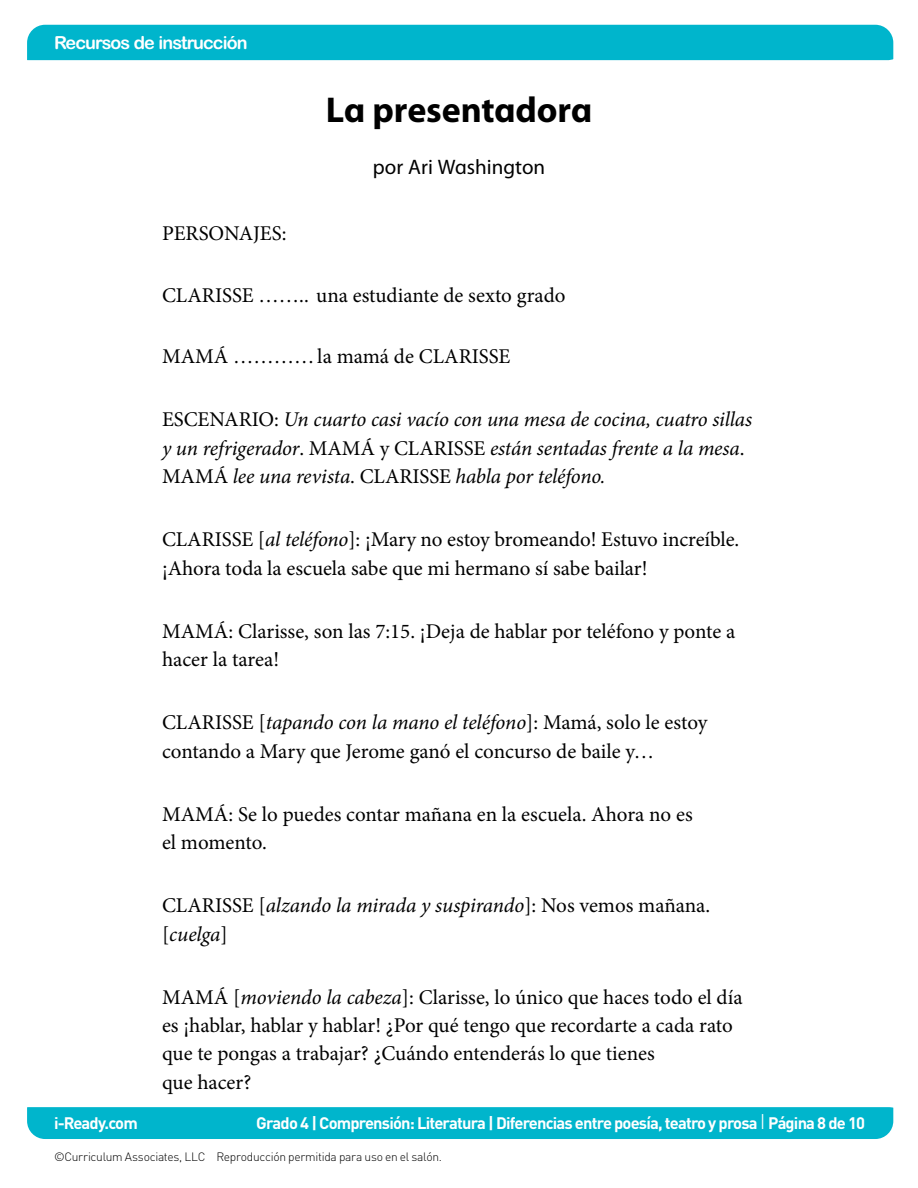
<style>
.page{position:relative;width:918px;height:1188px;background:#fff}
.page>*{position:absolute;margin:0;border:0;box-sizing:border-box;transform-origin:0 0}
.t1{font:700 36px "CA Myriad Pro";letter-spacing:-.005em;color:#000}
.t2{font:21px/28.5px "Minion Pro";letter-spacing:-.005em;color:#000}
.t3{font:italic 21px/28.5px "Minion Pro";letter-spacing:-.01em;color:#000}
.t4{font:21px "CA Myriad Pro";color:#000}
.t5{font:700 18px "Arial Rounded MT Std";letter-spacing:-.05em;color:#fff}
.t6{font:700 16.5px "DINOT";letter-spacing:-.05em;color:#fff}
.t7{font:300 12px "DINOT";letter-spacing:-.025em;color:#000}
.s1{font-style:normal}
.s2{font-style:italic}
.s3{font-weight:300;font-size:21px}
</style>
<div class="page">
<div style="left:27px;top:25px;width:866px;height:35px;background:#00b5cc"></div>
<div style="left:27px;top:1107px;width:866px;height:32px;background:#00b5cc"></div>
<p class="t5" style="left:54px;top:32px;width:195px">Recursos de instrucción</p>
<p class="t2" style="left:162px;top:219px;width:126px">PERSONAJES:</p>
<h1 class="t1" style="left:326px;top:89px;width:268px">La presentadora</h1>
<p class="t4" style="left:373px;top:155px;width:174px">por Ari Washington</p>
<p class="t2" style="left:162px;top:281px;width:405px">CLARISSE …….. una estudiante de sexto grado</p>
<p class="t2" style="left:162px;top:342px;width:350px">MAMÁ …………la mamá de CLARISSE</p>
<p class="t3" style="left:162px;top:405px;width:592px"><span class="s1">ESCENARIO:</span> Un cuarto casi vacío con una mesa de cocina, cuatro sillas y un refrigerador<span class="s1">. MAMÁ y CLARISSE</span> están sentadas frente a la mesa<span class="s1">.<br>MAMÁ</span> lee una revista<span class="s1">. CLARISSE</span> habla por teléfono.</p>
<p class="t2" style="left:162px;top:525px;width:579px">CLARISSE [<span class="s2">al teléfono</span>]: ¡Mary no estoy bromeando! Estuvo increíble. ¡Ahora toda la escuela sabe que mi hermano sí sabe bailar!</p>
<p class="t2" style="left:162px;top:617px;width:575px">MAMÁ: Clarisse, son las 7:15. ¡Deja de hablar por teléfono y ponte a hacer la tarea!</p>
<p class="t2" style="left:162px;top:708px;width:547px">CLARISSE [<span class="s2">tapando con la mano el teléfono</span>]: Mamá, solo le estoy contando a Mary que Jerome ganó el concurso de baile y…</p>
<p class="t2" style="left:162px;top:800px;width:532px">MAMÁ: Se lo puedes contar mañana en la escuela. Ahora no es el momento.</p>
<p class="t3" style="left:162px;top:891px;width:550px"><span class="s1">CLARISSE [</span>alzando la mirada y suspirando<span class="s1">]: Nos vemos mañana. [</span>cuelga<span class="s1">]</span></p>
<p class="t2" style="left:162px;top:983px;width:582px">MAMÁ [<span class="s2">moviendo la cabeza</span>]: Clarisse, lo único que haces todo el día es ¡hablar, hablar y hablar! ¿Por qué tengo que recordarte a cada rato que te pongas a trabajar? ¿Cuándo entenderás lo que tienes<br>que hacer?</p>
<p class="t6" style="left:256px;top:1112px;width:610px">Grado 4 | Comprensión: Literatura | Diferencias entre poesía, teatro y prosa <span class="s3">I</span> Página 8 de 10</p>
<p class="t6" style="left:54px;top:1112px;width:85px">i-Ready.com</p>
<p class="t7" style="left:54px;top:1149px;width:390px">©Curriculum Associates, LLC Reproducción permitida para uso en el salón.</p>
</div>
